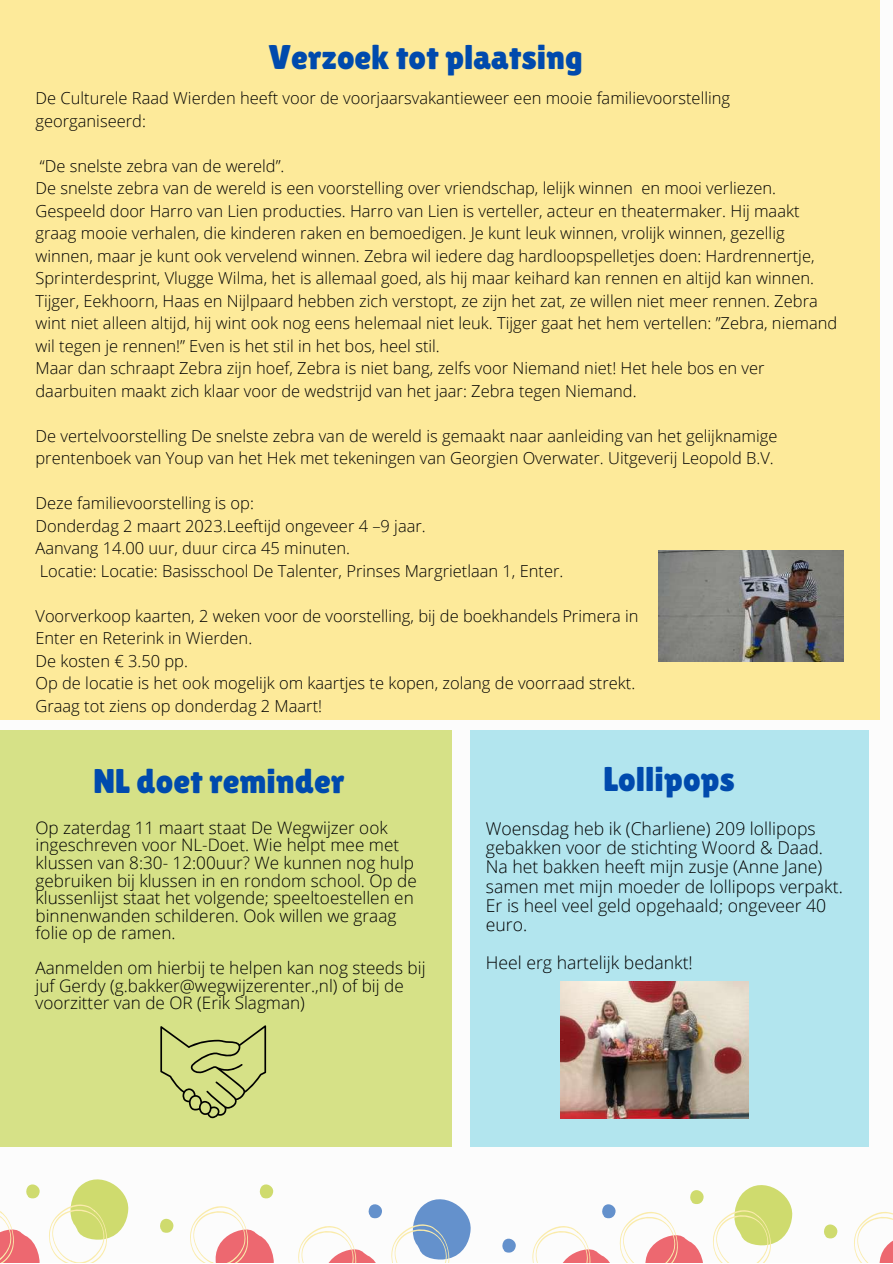
<style>
.page{position:relative;width:893px;height:1264px;background:#fff}
.page>*{position:absolute;margin:0;border:0;box-sizing:border-box;transform-origin:0 0}
.t1{font:34.35px "Lilita One";color:#004aad}
.t2{font:34.2px "Lilita One";color:#004aad}
.t3{font:300 17.55px/19px "Open Sans";color:#000}
.t4{font:300 17.1px/17.5px "Open Sans";color:#000}
.t5{font:300 16.5px/22.5px "Open Sans";color:#000}
</style>
<div class="page">
<svg style="left:854px;top:1211px;width:38px;height:51px"></svg>
<svg style="left:824px;top:1224px;width:13px;height:14px"></svg>
<svg style="left:713px;top:1185px;width:80px;height:77px"></svg>
<svg style="left:532px;top:1190px;width:172px;height:72px"></svg>
<svg style="left:502px;top:1238px;width:14px;height:14px"></svg>
<svg style="left:368px;top:1204px;width:14px;height:14px"></svg>
<svg style="left:391px;top:1199px;width:80px;height:63px"></svg>
<svg style="left:298px;top:1226px;width:77px;height:36px"></svg>
<svg style="left:259px;top:1184px;width:14px;height:14px"></svg>
<svg style="left:190px;top:1206px;width:84px;height:56px"></svg>
<svg style="left:160px;top:1218px;width:14px;height:15px"></svg>
<svg style="left:0;top:1179px;width:129px;height:83px"></svg>
<div style="left:0;top:0;width:879px;height:719px;background:#fdea9a"></div>
<img style="left:658px;top:550px;width:185px;height:111px">
<div style="left:0;top:730px;width:451px;height:416px;background:#d6e187"></div>
<svg style="left:160px;top:1025px;width:106px;height:93px"></svg>
<div style="left:470px;top:730px;width:398px;height:416px;background:#b2e5ee"></div>
<img style="left:560px;top:981px;width:188px;height:137px">
<h2 class="t2" style="left:268px;top:37px;width:316px">Verzoek tot plaatsing</h2>
<p class="t5" style="left:35px;top:87px;width:696px">De Culturele Raad Wierden heeft voor de voorjaarsvakantieweer een mooie familievoorstelling georganiseerd:</p>
<p class="t5" style="left:35px;top:154px;width:803px">“De snelste zebra van de wereld”.<br>De snelste zebra van de wereld is een voorstelling over vriendschap, lelijk winnen en mooi verliezen.<br>Gespeeld door Harro van Lien producties. Harro van Lien is verteller, acteur en theatermaker. Hij maakt graag mooie verhalen, die kinderen raken en bemoedigen. Je kunt leuk winnen, vrolijk winnen, gezellig winnen, maar je kunt ook vervelend winnen. Zebra wil iedere dag hardloopspelletjes doen: Hardrennertje, Sprinterdesprint, Vlugge Wilma, het is allemaal goed, als hij maar keihard kan rennen en altijd kan winnen.<br>Tijger, Eekhoorn, Haas en Nijlpaard hebben zich verstopt, ze zijn het zat, ze willen niet meer rennen. Zebra wint niet alleen altijd, hij wint ook nog eens helemaal niet leuk. Tijger gaat het hem vertellen: ”Zebra, niemand wil tegen je rennen!” Even is het stil in het bos, heel stil.<br>Maar dan schraapt Zebra zijn hoef, Zebra is niet bang, zelfs voor Niemand niet! Het hele bos en ver daarbuiten maakt zich klaar voor de wedstrijd van het jaar: Zebra tegen Niemand.</p>
<p class="t5" style="left:35px;top:424px;width:743px">De vertelvoorstelling De snelste zebra van de wereld is gemaakt naar aanleiding van het gelijknamige prentenboek van Youp van het Hek met tekeningen van Georgien Overwater. Uitgeverij Leopold B.V.</p>
<p class="t5" style="left:35px;top:491px;width:529px">Deze familievoorstelling is op:<br>Donderdag 2 maart 2023.Leeftijd ongeveer 4 –9 jaar.<br>Aanvang 14.00 uur, duur circa 45 minuten.<br>Locatie: Locatie: Basisschool De Talenter, Prinses Margrietlaan 1, Enter.</p>
<p class="t5" style="left:35px;top:604px;width:604px">Voorverkoop kaarten, 2 weken voor de voorstelling, bij de boekhandels Primera in Enter en Reterink in Wierden.<br>De kosten € 3.50 pp.<br>Op de locatie is het ook mogelijk om kaartjes te kopen, zolang de voorraad strekt.<br>Graag tot ziens op donderdag 2 Maart!</p>
<h2 class="t2" style="left:93px;top:761px;width:253px">NL doet reminder</h2>
<p class="t4" style="left:35px;top:818px;width:383px">Op zaterdag 11 maart staat De Wegwijzer ook ingeschreven voor NL-Doet. Wie helpt mee met klussen van 8:30- 12:00uur? We kunnen nog hulp gebruiken bij klussen in en rondom school. Op de klussenlijst staat het volgende; speeltoestellen en binnenwanden schilderen. Ook willen we graag folie op de ramen.</p>
<p class="t4" style="left:35px;top:958px;width:391px">Aanmelden om hierbij te helpen kan nog steeds bij juf Gerdy (g.bakker@wegwijzerenter.,nl) of bij de voorzitter van de OR (Erik Slagman)</p>
<h1 class="t1" style="left:603px;top:759px;width:133px">Lollipops</h1>
<p class="t3" style="left:486px;top:818px;width:358px">Woensdag heb ik (Charliene) 209 lollipops gebakken voor de stichting Woord &amp; Daad.<br>Na het bakken heeft mijn zusje (Anne Jane) samen met mijn moeder de lollipops verpakt.<br>Er is heel veel geld opgehaald; ongeveer 40 euro.</p>
<p class="t3" style="left:486px;top:952px;width:208px">Heel erg hartelijk bedankt!</p>
</div>
